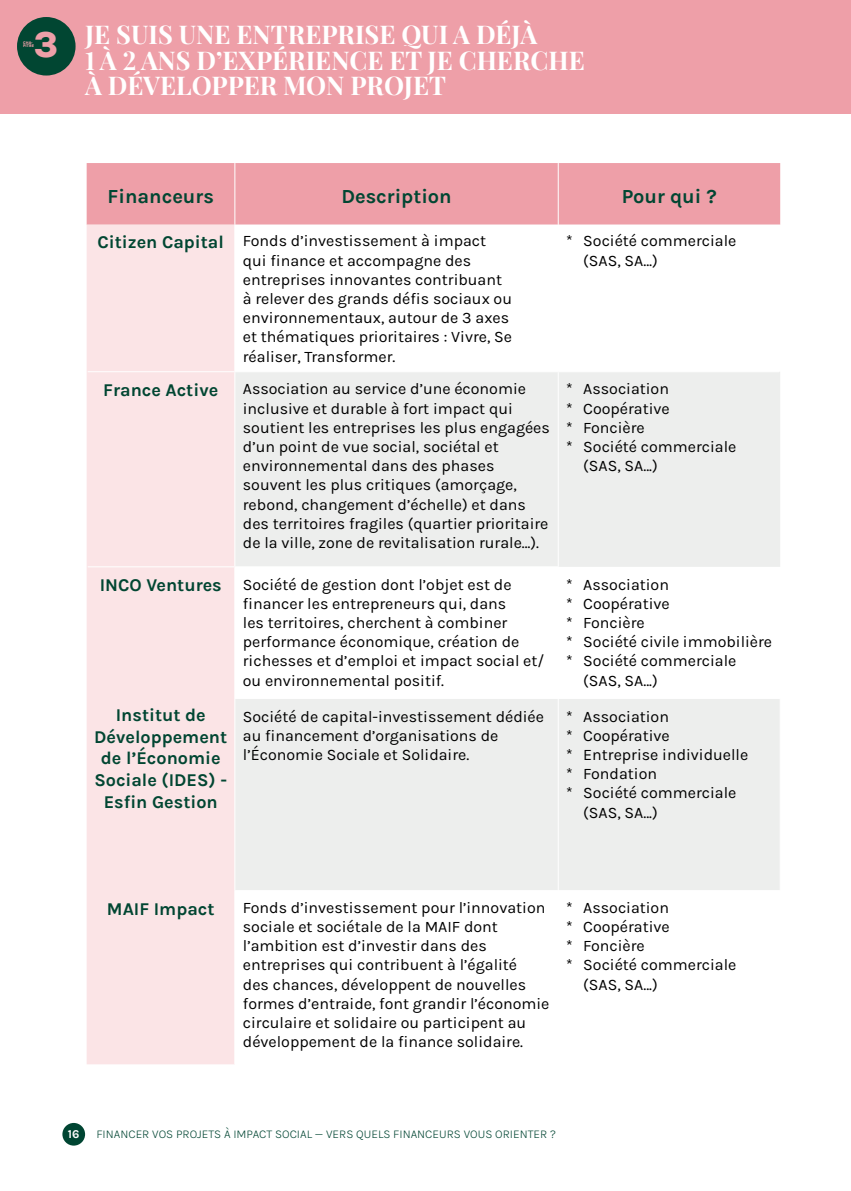
<style>
.page{position:relative;width:851px;height:1191px;background:#fff}
.page>*{position:absolute;margin:0;border:0;box-sizing:border-box;transform-origin:0 0}
.t1{font:800 37px "Karla";color:#ee9fa8}
.t2{font:700 25.4px/25.4px "Playfair Display";color:#fff}
.t3{font:700 20px "Karla";color:#014632}
.t4{font:700 18px/21.6px "Karla";color:#014632;text-align:center}
.t5{font:16px/19.2px "Karla";color:#000}
.t6{font:300 12px "Karla";color:#004532}
.t7{font:700 12px "Karla";color:#fff}
.t8{font:800 3.8px/3.4px "Karla";color:#ee9fa8}
.s1{font-weight:700;font-size:18px;color:#014632}
</style>
<div class="page">
<div style="left:62px;top:1123px;width:23px;height:22px;background:#004532;border-radius:50%"></div>
<div style="left:0;top:0;width:850px;height:113px;background:#ee9fa8"></div>
<div style="left:17px;top:17px;width:59px;height:59px;background:#014632;border-radius:50%"></div>
<div style="left:87px;top:163px;width:693px;height:62px;background:#ee9fa8"></div>
<div style="left:87px;top:225px;width:147px;height:839px;background:#fbe4e6"></div>
<svg style="left:235px;top:372px;width:545px;height:518px;fill:#edeeed"></svg>
<hr style="left:234px;top:163px;width:1px;height:62px;background:#fff">
<hr style="left:557px;top:163px;width:1px;height:62px;background:#fff">
<hr style="left:88px;top:371px;width:147px;height:1px;background:#fff">
<hr style="left:557px;top:372px;width:1px;height:194px;background:#fff">
<hr style="left:88px;top:566px;width:147px;height:1px;background:#fff">
<hr style="left:235px;top:566px;width:323px;height:1px;background:#fff">
<hr style="left:557px;top:567px;width:1px;height:132px;background:#fff">
<hr style="left:557px;top:699px;width:1px;height:191px;background:#fff">
<hr style="left:779px;top:567px;width:1px;height:132px;background:#fff">
<hr style="left:779px;top:699px;width:1px;height:191px;background:#fff">
<h1 class="t1" style="left:34px;top:21px;width:26px">3</h1>
<p class="t8" style="left:23px;top:41px;width:12px">CHA-<br>PITRE</p>
<h2 class="t2" style="left:85px;top:20px;width:501px">JE SUIS UNE ENTREPRISE QUI A DÉJÀ<br>1 À 2 ANS D’EXPÉRIENCE ET JE CHERCHE<br>À DÉVELOPPER MON PROJET</h2>
<p class="t3" style="left:108px;top:183px;width:108px">Financeurs</p>
<p class="t3" style="left:341px;top:183px;width:112px">Description</p>
<p class="t3" style="left:621px;top:183px;width:97px">Pour qui ?</p>
<p class="t5" style="left:243px;top:231px;width:271px;text-indent:-145px"><span class="s1">Citizen Capital</span> Fonds d’investissement à impact qui finance et accompagne des entreprises innovantes contribuant à relever des grands défis sociaux ou environnementaux, autour de 3 axes et thématiques prioritaires : Vivre, Se réaliser, Transformer.</p>
<p class="t5" style="left:583px;top:231px;width:155px;text-indent:-17px">* Société commerciale (SAS, SA…)</p>
<p class="t4" style="left:103px;top:379px;width:116px">France Active</p>
<p class="t5" style="left:243px;top:379px;width:308px">Association au service d’une économie inclusive et durable à fort impact qui soutient les entreprises les plus engagées d’un point de vue social, sociétal et environnemental dans des phases souvent les plus critiques (amorçage, rebond, changement d’échelle) et dans des territoires fragiles (quartier prioritaire de la ville, zone de revitalisation rurale…).</p>
<p class="t5" style="left:566px;top:379px;width:104px">* Association</p>
<p class="t5" style="left:566px;top:398px;width:105px">* Coopérative</p>
<p class="t5" style="left:566px;top:417px;width:80px">* Foncière</p>
<p class="t5" style="left:566px;top:436px;width:172px">* Société commerciale</p>
<p class="t5" style="left:583px;top:456px;width:76px">(SAS, SA...)</p>
<p class="t5" style="left:243px;top:574px;width:303px;text-indent:-143px"><span class="s1">INCO Ventures</span> Société de gestion dont l’objet est de financer les entrepreneurs qui, dans<br>les territoires, cherchent à combiner performance économique, création de richesses et d’emploi et impact social et/ ou environnemental positif.</p>
<p class="t5" style="left:566px;top:574px;width:104px">* Association</p>
<p class="t5" style="left:566px;top:593px;width:105px">* Coopérative</p>
<p class="t5" style="left:566px;top:612px;width:80px">* Foncière</p>
<p class="t5" style="left:566px;top:631px;width:207px">* Société civile immobilière</p>
<p class="t5" style="left:566px;top:651px;width:172px">* Société commerciale</p>
<p class="t5" style="left:583px;top:670px;width:76px">(SAS, SA...)</p>
<p class="t4" style="left:94px;top:704px;width:134px">Institut de<br>Développement de l’Économie<br>Sociale (IDES) -<br>Esfin Gestion</p>
<p class="t5" style="left:243px;top:706px;width:302px">Société de capital-investissement dédiée au financement d’organisations de l’Économie Sociale et Solidaire.</p>
<p class="t5" style="left:566px;top:706px;width:104px">* Association</p>
<p class="t5" style="left:566px;top:725px;width:105px">* Coopérative</p>
<p class="t5" style="left:566px;top:744px;width:183px">* Entreprise individuelle</p>
<p class="t5" style="left:566px;top:764px;width:92px">* Fondation</p>
<p class="t5" style="left:566px;top:783px;width:172px">* Société commerciale</p>
<p class="t5" style="left:583px;top:802px;width:76px">(SAS, SA...)</p>
<p class="t4" style="left:107px;top:897px;width:109px">MAIF Impact</p>
<p class="t5" style="left:243px;top:897px;width:308px">Fonds d’investissement pour l’innovation sociale et sociétale de la MAIF dont l’ambition est d’investir dans des entreprises qui contribuent à l’égalité<br>des chances, développent de nouvelles formes d’entraide, font grandir l’économie circulaire et solidaire ou participent au développement de la finance solidaire.</p>
<p class="t5" style="left:566px;top:897px;width:104px">* Association</p>
<p class="t5" style="left:566px;top:916px;width:105px">* Coopérative</p>
<p class="t5" style="left:566px;top:935px;width:80px">* Foncière</p>
<p class="t5" style="left:566px;top:955px;width:172px">* Société commerciale</p>
<p class="t5" style="left:583px;top:974px;width:76px">(SAS, SA...)</p>
<p class="t7" style="left:68px;top:1126px;width:13px">16</p>
<p class="t6" style="left:96px;top:1126px;width:461px">FINANCER VOS PROJETS À IMPACT SOCIAL — VERS QUELS FINANCEURS VOUS ORIENTER ?</p>
</div>
